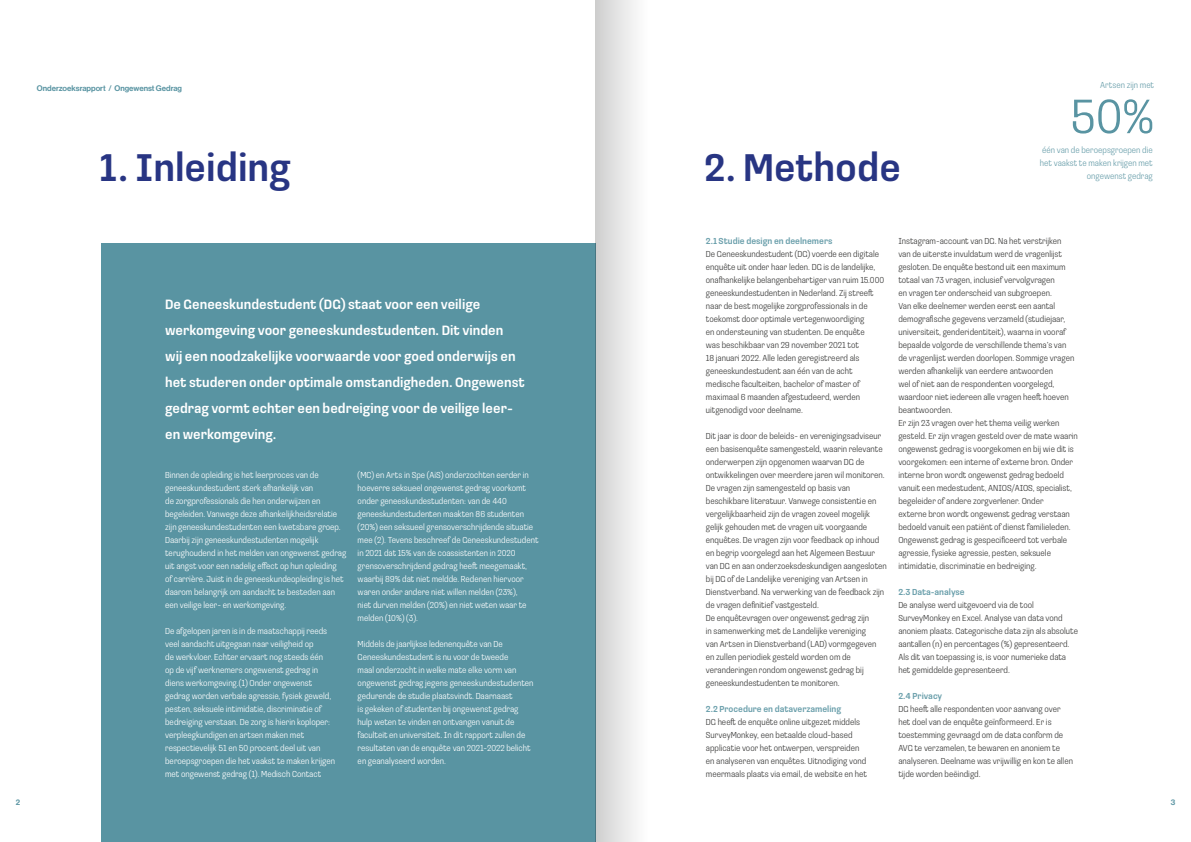
<style>
.page{position:relative;width:1191px;height:842px;background:#fff}
.page>*{position:absolute;margin:0;border:0;box-sizing:border-box;transform-origin:0 0}
.t1{font:300 50px "Loos Condensed";color:#5994a2}
.t2{font:500 40px "Loos Condensed";color:#283583}
.t3{font:500 14px/26px "Loos Condensed";color:#fff}
.t4{font:300 9px/13px "Loos Condensed";color:#3c3c3b}
.t5{font:300 9px/13px "Loos Condensed";color:#fff}
.t6{font:500 9px "Loos Condensed";color:#6a9fab}
.t7{font:300 9px/13px "Loos Condensed";color:#6a9fab}
.t8{font:8px "N Haas Grotesk DS Pro 65 Md";color:#5994a2}
</style>
<div class="page">
<div style="left:101px;top:244px;width:494px;height:598px;background:#5994a2"></div>
<div style="left:595px;top:0;width:85px;height:842px;background:linear-gradient(to right,#d6d6d6,#fff)"></div>
<p class="t8" style="left:37px;top:84px;width:147px">Onderzoeksrapport / Ongewenst Gedrag</p>
<h2 class="t2" style="left:99px;top:139px;width:193px">1. Inleiding</h2>
<p class="t3" style="left:165px;top:291px;width:361px">De Geneeskundestudent (DG) staat voor een veilige werkomgeving voor geneeskundestudenten. Dit vinden<br>wij een noodzakelijke voorwaarde voor goed onderwijs en het studeren onder optimale omstandigheden. Ongewenst gedrag vormt echter een bedreiging voor de veilige leer&shy;en werkomgeving.</p>
<p class="t5" style="left:165px;top:468px;width:183px">Binnen de opleiding is het leerproces van de geneeskundestudent sterk afhankelijk van<br>de zorgprofessionals die hen onderwijzen en begeleiden. Vanwege deze afhankelijkheidsrelatie zijn geneeskundestudenten een kwetsbare groep.<br>Daarbij zijn geneeskundestudenten mogelijk terughoudend in het melden van ongewenst gedrag uit angst voor een nadelig effect op hun opleiding<br>of carrière. Juist in de geneeskundeopleiding is het daarom belangrijk om aandacht te besteden aan een veilige leer- en werkomgeving.</p>
<p class="t5" style="left:165px;top:624px;width:171px">De afgelopen jaren is in de maatschappij reeds veel aandacht uitgegaan naar veiligheid op<br>de werkvloer. Echter ervaart nog steeds één<br>op de vijf werknemers ongewenst gedrag in diens werkomgeving.(1) Onder ongewenst gedrag worden verbale agressie, fysiek geweld, pesten, seksuele intimidatie, discriminatie of bedreiging verstaan. De zorg is hierin koploper: verpleegkundigen en artsen maken met respectievelijk 51 en 50 procent deel uit van beroepsgroepen die het vaakst te maken krijgen met ongewenst gedrag (1). Medisch Contact</p>
<p class="t5" style="left:358px;top:468px;width:182px">(MC) en Arts in Spe (AiS) onderzochten eerder in hoeverre seksueel ongewenst gedrag voorkomt onder geneeskundestudenten: van de 440 geneeskundestudenten maakten 86 studenten (20%) een seksueel grensoverschrijdende situatie mee (2). Tevens beschreef de Geneeskundestudent in 2021 dat 15% van de coassistenten in 2020 grensoverschrijdend gedrag heeft meegemaakt, waarbij 89% dat niet meldde. Redenen hiervoor waren onder andere niet willen melden (23%),<br>niet durven melden (20%) en niet weten waar te melden (10%) (3).</p>
<p class="t5" style="left:358px;top:637px;width:177px">Middels de jaarlijkse ledenenquête van De Geneeskundestudent is nu voor de tweede<br>maal onderzocht in welke mate elke vorm van ongewenst gedrag jegens geneeskundestudenten gedurende de studie plaatsvindt. Daarnaast<br>is gekeken of studenten bij ongewenst gedrag hulp weten te vinden en ontvangen vanuit de faculteit en universiteit. In dit rapport zullen de resultaten van de enquête van 2021-2022 belicht en geanalyseerd worden.</p>
<h2 class="t2" style="left:704px;top:139px;width:198px">2. Methode</h2>
<p class="t7" style="left:1100px;top:78px;width:55px">Artsen zijn met</p>
<h1 class="t1" style="left:1069px;top:83px;width:86px">50%</h1>
<p class="t7" style="left:1040px;top:143px;width:114px">één van de beroepsgroepen die het vaakst te maken krijgen met</p>
<p class="t7" style="left:1086px;top:169px;width:67px">ongewenst gedrag</p>
<p class="t6" style="left:706px;top:235px;width:128px">2.1 Studie design en deelnemers</p>
<p class="t4" style="left:706px;top:247px;width:180px">De Geneeskundestudent (DG) voerde een digitale enquête uit onder haar leden. DG is de landelijke, onafhankelijke belangenbehartiger van ruim 15.000 geneeskundestudenten in Nederland. Zij streeft naar de best mogelijke zorgprofessionals in de toekomst door optimale vertegenwoordiging<br>en ondersteuning van studenten. De enquête<br>was beschikbaar van 29 november 2021 tot<br>18 januari 2022. Alle leden geregistreerd als geneeskundestudent aan één van de acht medische faculteiten, bachelor of master of maximaal 6 maanden afgestudeerd, werden uitgenodigd voor deelname.</p>
<p class="t4" style="left:706px;top:429px;width:182px">Dit jaar is door de beleids- en verenigingsadviseur een basisenquête samengesteld, waarin relevante onderwerpen zijn opgenomen waarvan DG de ontwikkelingen over meerdere jaren wil monitoren.<br>De vragen zijn samengesteld op basis van beschikbare literatuur. Vanwege consistentie en vergelijkbaarheid zijn de vragen zoveel mogelijk gelijk gehouden met de vragen uit voorgaande enquêtes. De vragen zijn voor feedback op inhoud en begrip voorgelegd aan het Algemeen Bestuur van DG en aan onderzoeksdeskundigen aangesloten bij DG of de Landelijke vereniging van Artsen in Dienstverband. Na verwerking van de feedback zijn de vragen definitief vastgesteld.<br>De enquêtevragen over ongewenst gedrag zijn<br>in samenwerking met de Landelijke vereniging<br>van Artsen in Dienstverband (LAD) vormgegeven en zullen periodiek gesteld worden om de veranderingen rondom ongewenst gedrag bij geneeskundestudenten te monitoren.</p>
<p class="t6" style="left:706px;top:703px;width:137px">2.2 Procedure en dataverzameling</p>
<p class="t4" style="left:706px;top:715px;width:162px">DG heeft de enquête online uitgezet middels SurveyMonkey, een betaalde cloud-based applicatie voor het ontwerpen, verspreiden en analyseren van enquêtes. Uitnodiging vond meermaals plaats via email, de website en het</p>
<p class="t4" style="left:898px;top:234px;width:181px">Instagram-account van DG. Na het verstrijken<br>van de uiterste invuldatum werd de vragenlijst gesloten. De enquête bestond uit een maximum totaal van 73 vragen, inclusief vervolgvragen<br>en vragen ter onderscheid van subgroepen.<br>Van elke deelnemer werden eerst een aantal demografische gegevens verzameld (studiejaar, universiteit, genderidentiteit), waarna in vooraf bepaalde volgorde de verschillende thema’s van<br>de vragenlijst werden doorlopen. Sommige vragen werden afhankelijk van eerdere antwoorden<br>wel of niet aan de respondenten voorgelegd, waardoor niet iedereen alle vragen heeft hoeven beantwoorden.<br>Er zijn 23 vragen over het thema veilig werken gesteld. Er zijn vragen gesteld over de mate waarin ongewenst gedrag is voorgekomen en bij wie dit is voorgekomen: een interne of externe bron. Onder interne bron wordt ongewenst gedrag bedoeld vanuit een medestudent, ANIOS/AIOS, specialist, begeleider of andere zorgverlener. Onder<br>externe bron wordt ongewenst gedrag verstaan bedoeld vanuit een patiënt of dienst familieleden.<br>Ongewenst gedrag is gespecificeerd tot verbale agressie, fysieke agressie, pesten, seksuele intimidatie, discriminatie en bedreiging.</p>
<p class="t6" style="left:898px;top:585px;width:68px">2.3 Data-analyse</p>
<p class="t4" style="left:898px;top:598px;width:181px">De analyse werd uitgevoerd via de tool SurveyMonkey en Excel. Analyse van data vond anoniem plaats. Categorische data zijn als absolute aantallen (n) en percentages (%) gepresenteerd.<br>Als dit van toepassing is, is voor numerieke data het gemiddelde gepresenteerd.</p>
<p class="t6" style="left:898px;top:689px;width:45px">2.4 Privacy</p>
<p class="t4" style="left:898px;top:702px;width:176px">DG heeft alle respondenten voor aanvang over het doel van de enquête geïnformeerd. Er is toestemming gevraagd om de data conform de AVG te verzamelen, te bewaren en anoniem te analyseren. Deelname was vrijwillig en kon te allen tijde worden beëindigd.</p>
<p class="t8" style="left:16px;top:797px;width:6px">2</p>
<p class="t8" style="left:1170px;top:797px;width:6px">3</p>
</div>
